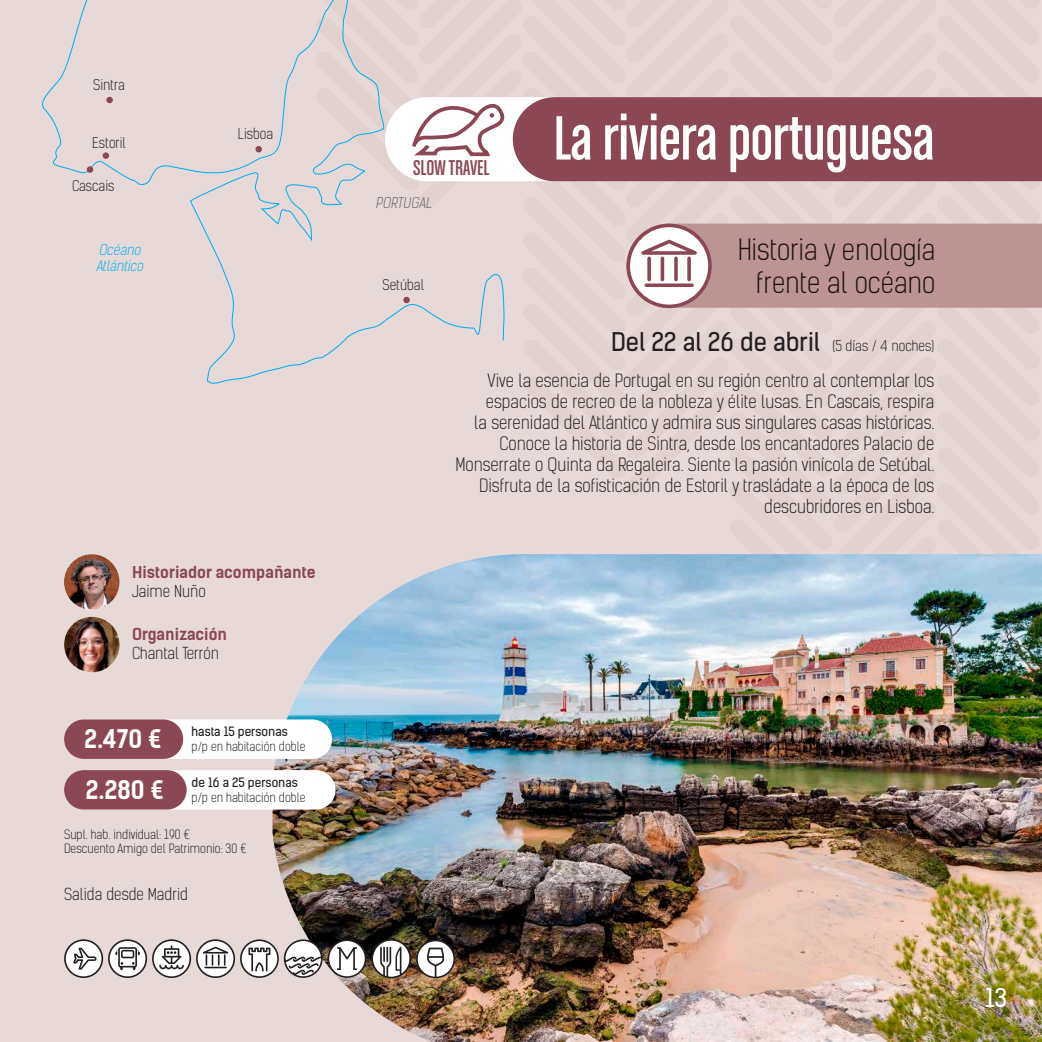
<style>
.page{position:relative;width:1042px;height:1042px;background:#e7d9d7}
.page>*{position:absolute;margin:0;border:0;box-sizing:border-box;transform-origin:0 0}
.t1{font:66.5px "Chalet Comprime Cologne Sixty";color:#fff}
.t2{font:300 28px/33.2px "Kelson Sans";color:#231f20;text-align:right}
.t3{font:24.5px "Kelson Sans";color:#231f20}
.t4{font:700 24.5px/50.6px "Kelson Sans";color:#fff}
.t5{font:24.5px "Kelson Sans";color:#fff}
.t6{font:22.75px "Chalet Comprime Cologne Sixty";color:#8b4753}
.t7{font:300 17.5px/21px "Kelson Sans";color:#231f20;text-align:right}
.t8{font:300 15.75px "Kelson Sans";color:#231f20}
.t9{font:700 15.75px "Kelson Sans";color:#8b4753}
.t10{font:300 14px "Kelson Sans";color:#231f20}
.t11{font:italic 300 14px/15.8px "Kelson Sans";color:#00aeef}
.t12{font:italic 300 14px "Kelson Sans";color:#636366}
.t13{font:300 12.25px/14.7px "Kelson Sans";color:#231f20}
.t14{font:12.25px "Kelson Sans";color:#231f20}
.s1{font-weight:300;font-size:14px}
</style>
<div class="page">
<img style="left:272px;top:665px;width:770px;height:377px">
<div style="left:64px;top:719px;width:268px;height:40px;background:#fff;border-radius:20px"></div>
<div style="left:64px;top:770px;width:271px;height:39px;background:#fff;border-radius:20px"></div>
<div style="left:64px;top:719px;width:119px;height:40px;background:#8b4753;border-radius:20px"></div>
<div style="left:64px;top:770px;width:123px;height:39px;background:#8b4753;border-radius:20px"></div>
<img style="left:64px;top:554px;width:56px;height:56px;border-radius:28px">
<img style="left:64px;top:617px;width:56px;height:55px;border-radius:28px">
<svg style="left:64px;top:939px;width:391px;height:39px"></svg>
<img style="left:315px;top:97px;width:727px;height:742px">
<svg style="left:42px;top:0;width:463px;height:385px"></svg>
<div style="left:87px;top:166px;width:6px;height:7px;background:#8b4753;border-radius:50%"></div>
<p class="t10" style="left:93px;top:76px;width:33px">Sintra</p>
<p class="t10" style="left:92px;top:134px;width:35px">Estoril</p>
<p class="t10" style="left:72px;top:177px;width:44px">Cascais</p>
<p class="t11" style="left:96px;top:242px;width:51px">Océano<br>Atlántico</p>
<p class="t10" style="left:238px;top:125px;width:37px">Lisboa</p>
<p class="t9" style="left:132px;top:562px;width:185px">Historiador acompañante</p>
<p class="t8" style="left:132px;top:581px;width:75px">Jaime Nuño</p>
<p class="t9" style="left:132px;top:625px;width:96px">Organización</p>
<p class="t8" style="left:132px;top:644px;width:89px">Chantal Terrón</p>
<h3 class="t4" style="left:84px;top:714px;width:81px">2.470 €<br>2.280 €</h3>
<p class="t14" style="left:192px;top:724px;width:98px">hasta 15 personas</p>
<p class="t13" style="left:192px;top:739px;width:115px">p/p en habitación doble</p>
<p class="t14" style="left:192px;top:775px;width:108px">de 16 a 25 personas</p>
<p class="t13" style="left:192px;top:790px;width:115px">p/p en habitación doble</p>
<p class="t13" style="left:64px;top:827px;width:184px">Supl. hab. individual: 190 €<br>Descuento Amigo del Patrimonio: 30 €</p>
<p class="t8" style="left:64px;top:885px;width:125px">Salida desde Madrid</p>
<h3 class="t6" style="left:413px;top:155px;width:78px">SLOW TRAVEL</h3>
<p class="t12" style="left:375px;top:194px;width:61px">PORTUGAL</p>
<h1 class="t1" style="left:553px;top:101px;width:382px">La riviera portuguesa</h1>
<p class="t10" style="left:382px;top:276px;width:43px">Setúbal</p>
<h2 class="t2" style="left:737px;top:233px;width:200px">Historia y enología frente al océano</h2>
<h3 class="t3" style="left:611px;top:327px;width:324px">Del 22 al 26 de abril <span class="s1">(5 días / 4 noches)</span></h3>
<p class="t7" style="left:455px;top:371px;width:480px">Vive la esencia de Portugal en su región centro al contemplar los espacios de recreo de la nobleza y élite lusas. En Cascais, respira<br>la serenidad del Atlántico y admira sus singulares casas históricas.<br>Conoce la historia de Sintra, desde los encantadores Palacio de Monserrate o Quinta da Regaleira. Siente la pasión vinícola de Setúbal.<br>Disfruta de la sofisticación de Estoril y trasládate a la época de los descubridores en Lisboa.</p>
<h3 class="t5" style="left:985px;top:982px;width:23px">13</h3>
</div>
